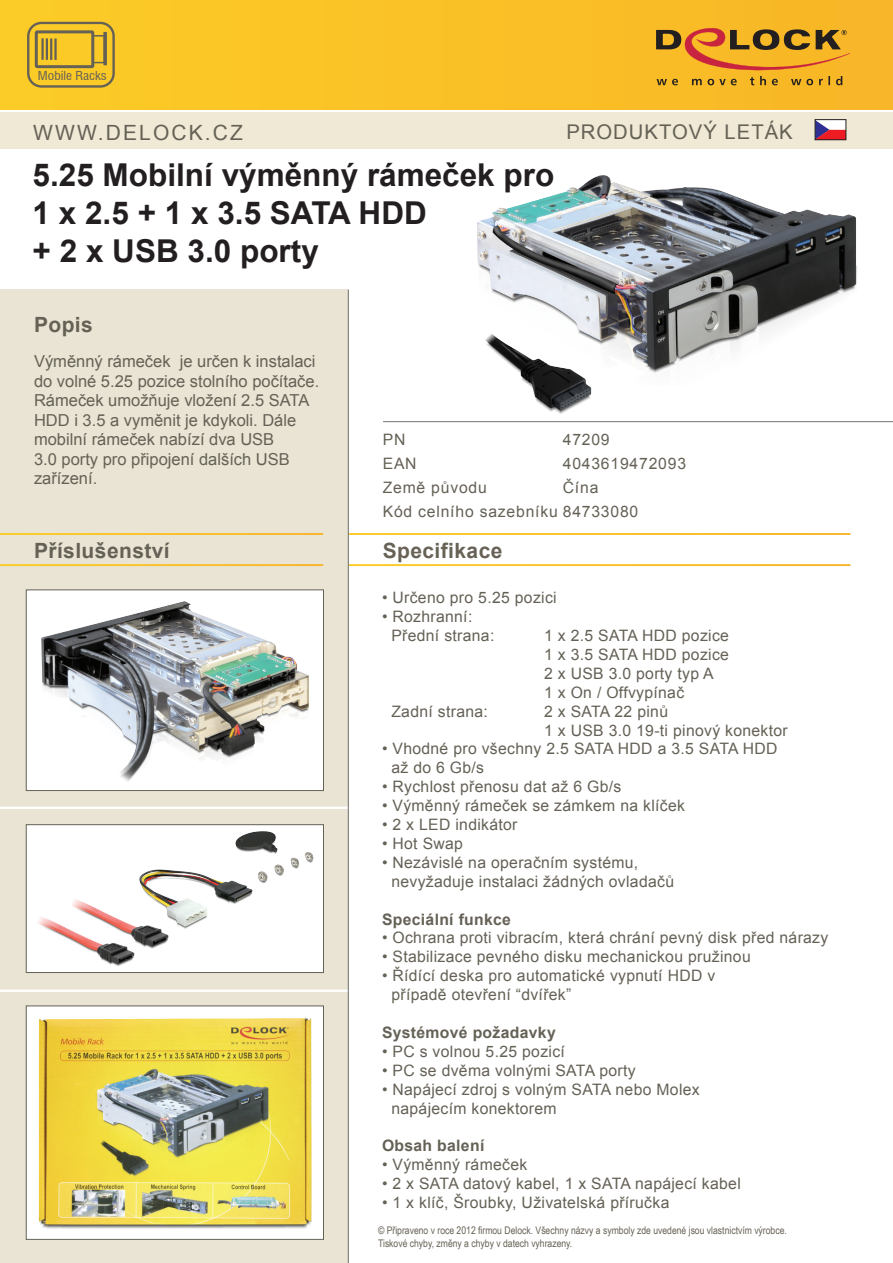
<style>
.page{position:relative;width:893px;height:1263px;background:#fff}
.page>*{position:absolute;margin:0;border:0;box-sizing:border-box;transform-origin:0 0}
.t1{font:700 31.5px/37.8px "Arial";color:#231f20}
.t2{font:700 21px "Arial";letter-spacing:.02em;color:#656156}
.t3{font:21px "Arial";letter-spacing:.1em;color:#656156}
.t4{font:700 21px "Arial";letter-spacing:.02em;color:#676255}
.t5{font:20.25px "Arial";letter-spacing:.05em;color:#656156}
.t6{font:16.5px/19.5px "Arial";color:#656156}
.t7{font:15.75px/18.9px "Arial";letter-spacing:.02em;color:#656156}
.t8{font:15.75px/24px "Arial";letter-spacing:.05em;color:#656156}
.t9{font:700 15.75px "Arial";letter-spacing:.02em;color:#656156}
.t10{font:condensed 12.15px "Swiss 721 BT";color:#656156;scale:1.11 1}
.t11{font:10.5px/13.5px "Arial Narrow";color:#676255}
</style>
<div class="page">
<div style="left:0;top:290px;width:349px;height:973px;background:#e9e4d3"></div>
<div style="left:0;top:0;width:893px;height:109px;background:#fac226"></div>
<div style="left:0;top:113px;width:893px;height:36px;background:#efe9d5"></div>
<svg style="left:817px;top:121px;width:27px;height:2px"></svg>
<div style="left:815px;top:119px;width:31px;height:21px;border:1px solid #231f20"></div>
<svg style="left:656px;top:28px;width:195px;height:57px"></svg>
<svg style="left:349px;top:533px;width:501px;height:33px"></svg>
<svg style="left:0;top:533px;width:10px;height:33px"></svg>
<svg style="left:10px;top:533px;width:11px;height:33px"></svg>
<svg style="left:21px;top:533px;width:10px;height:33px"></svg>
<svg style="left:31px;top:533px;width:11px;height:33px"></svg>
<svg style="left:42px;top:533px;width:10px;height:33px"></svg>
<svg style="left:52px;top:533px;width:11px;height:33px"></svg>
<svg style="left:63px;top:533px;width:10px;height:33px"></svg>
<svg style="left:73px;top:533px;width:10px;height:33px"></svg>
<svg style="left:83px;top:533px;width:11px;height:33px"></svg>
<svg style="left:94px;top:533px;width:10px;height:33px"></svg>
<svg style="left:104px;top:533px;width:11px;height:33px"></svg>
<svg style="left:115px;top:533px;width:10px;height:33px"></svg>
<svg style="left:125px;top:533px;width:11px;height:33px"></svg>
<svg style="left:136px;top:533px;width:10px;height:33px"></svg>
<svg style="left:146px;top:533px;width:10px;height:33px"></svg>
<svg style="left:156px;top:533px;width:11px;height:33px"></svg>
<svg style="left:167px;top:533px;width:10px;height:33px"></svg>
<svg style="left:177px;top:533px;width:11px;height:33px"></svg>
<svg style="left:188px;top:533px;width:10px;height:33px"></svg>
<svg style="left:198px;top:533px;width:10px;height:33px"></svg>
<svg style="left:208px;top:533px;width:11px;height:33px"></svg>
<svg style="left:219px;top:533px;width:10px;height:33px"></svg>
<svg style="left:229px;top:533px;width:11px;height:33px"></svg>
<svg style="left:240px;top:533px;width:10px;height:33px"></svg>
<svg style="left:250px;top:533px;width:11px;height:33px"></svg>
<svg style="left:261px;top:533px;width:10px;height:33px"></svg>
<svg style="left:271px;top:533px;width:10px;height:33px"></svg>
<svg style="left:281px;top:533px;width:11px;height:33px"></svg>
<svg style="left:292px;top:533px;width:10px;height:33px"></svg>
<svg style="left:302px;top:533px;width:11px;height:33px"></svg>
<svg style="left:313px;top:533px;width:10px;height:33px"></svg>
<hr style="left:323px;top:533px;width:1px;height:33px;background:#f8b52c">
<hr style="left:383px;top:421px;width:510px;height:1px;background:#70726e">
<svg style="left:27px;top:22px;width:88px;height:66px"></svg>
<hr style="left:0;top:807px;width:349px;height:2px;background:#fff">
<hr style="left:0;top:990px;width:349px;height:2px;background:#fff">
<hr style="left:348px;top:290px;width:1px;height:973px;background:#70726e">
<img style="left:477px;top:123px;width:380px;height:291px">
<div style="left:26px;top:590px;width:297px;height:200px;background:#fff"></div>
<div style="left:26px;top:590px;width:298px;height:201px;border:1px solid #656156"></div>
<img style="left:41px;top:601px;width:268px;height:181px">
<div style="left:26px;top:825px;width:297px;height:147px;background:#fff"></div>
<div style="left:26px;top:824px;width:298px;height:149px;border:1px solid #656156"></div>
<img style="left:38px;top:831px;width:275px;height:135px">
<div style="left:26px;top:1006px;width:297px;height:233px;background:#fff"></div>
<div style="left:26px;top:1006px;width:298px;height:233px;border:1px solid #656156"></div>
<img style="left:38px;top:1018px;width:274px;height:211px">
<p class="t10" style="left:38px;top:68px;width:64px">Mobile Racks</p>
<h2 class="t3" style="left:33px;top:119px;width:211px">WWW.DELOCK.CZ</h2>
<p class="t5" style="left:566px;top:119px;width:228px">PRODUKTOVÝ LETÁK</p>
<h1 class="t1" style="left:33px;top:157px;width:523px">5.25 Mobilní výměnný rámeček pro<br>1 x 2.5 + 1 x 3.5 SATA HDD<br>+ 2 x USB 3.0 porty</h1>
<h2 class="t2" style="left:34px;top:311px;width:60px">Popis</h2>
<p class="t6" style="left:34px;top:352px;width:287px">Výměnný rámeček je určen k instalaci do volné 5.25 pozice stolního počítače.<br>Rámeček umožňuje vložení 2.5 SATA<br>HDD i 3.5 a vyměnit je kdykoli. Dále mobilní rámeček nabízí dva USB<br>3.0 porty pro připojení dalších USB zařízení.</p>
<p class="t8" style="left:563px;top:427px;width:125px">47209<br>4043619472093<br>Čína</p>
<p class="t8" style="left:383px;top:427px;width:257px">PN<br>EAN<br>Země původu<br>Kód celního sazebníku 84733080</p>
<h2 class="t2" style="left:34px;top:536px;width:137px">Příslušenství</h2>
<h2 class="t4" style="left:383px;top:536px;width:121px">Specifikace</h2>
<p class="t7" style="left:382px;top:588px;width:176px">• Určeno pro 5.25 pozici</p>
<p class="t7" style="left:391px;top:607px;width:105px;text-indent:-9px">• Rozhranní:<br>Přední strana:</p>
<p class="t7" style="left:544px;top:626px;width:186px">1 x 2.5 SATA HDD pozice<br>1 x 3.5 SATA HDD pozice<br>2 x USB 3.0 porty typ A<br>1 x On / Offvypínač</p>
<p class="t7" style="left:391px;top:702px;width:98px">Zadní strana:</p>
<p class="t7" style="left:544px;top:702px;width:245px">2 x SATA 22 pinů<br>1 x USB 3.0 19-ti pinový konektor</p>
<p class="t7" style="left:391px;top:740px;width:388px;text-indent:-9px">• Vhodné pro všechny 2.5 SATA HDD a 3.5 SATA HDD až do 6 Gb/s</p>
<p class="t7" style="left:382px;top:777px;width:241px">• Rychlost přenosu dat až 6 Gb/s</p>
<p class="t7" style="left:382px;top:796px;width:305px">• Výměnný rámeček se zámkem na klíček</p>
<p class="t7" style="left:382px;top:815px;width:137px">• 2 x LED indikátor</p>
<p class="t7" style="left:382px;top:834px;width:83px">• Hot Swap</p>
<p class="t7" style="left:391px;top:853px;width:284px;text-indent:-9px">• Nezávislé na operačním systému, nevyžaduje instalaci žádných ovladačů</p>
<p class="t9" style="left:382px;top:908px;width:131px">Speciální funkce</p>
<p class="t7" style="left:382px;top:929px;width:448px">• Ochrana proti vibracím, která chrání pevný disk před nárazy</p>
<p class="t7" style="left:382px;top:947px;width:370px">• Stabilizace pevného disku mechanickou pružinou</p>
<p class="t7" style="left:391px;top:966px;width:325px;text-indent:-9px">• Řídící deska pro automatické vypnutí HDD v případě otevření “dvířek”</p>
<p class="t9" style="left:382px;top:1022px;width:175px">Systémové požadavky</p>
<p class="t7" style="left:382px;top:1042px;width:184px">• PC s volnou 5.25 pozicí</p>
<p class="t7" style="left:382px;top:1061px;width:255px">• PC se dvěma volnými SATA porty</p>
<p class="t7" style="left:391px;top:1080px;width:310px;text-indent:-9px">• Napájecí zdroj s volným SATA nebo Molex napájecím konektorem</p>
<p class="t9" style="left:382px;top:1135px;width:104px">Obsah balení</p>
<p class="t7" style="left:382px;top:1155px;width:147px">• Výměnný rámeček</p>
<p class="t7" style="left:382px;top:1174px;width:360px">• 2 x SATA datový kabel, 1 x SATA napájecí kabel</p>
<p class="t7" style="left:382px;top:1193px;width:289px">• 1 x klíč, Šroubky, Uživatelská příručka</p>
<p class="t11" style="left:378px;top:1223px;width:410px">© Připraveno v roce 2012 firmou Delock. Všechny názvy a symboly zde uvedené jsou vlastnictvím výrobce.<br>Tiskové chyby, změny a chyby v datech vyhrazeny.</p>
</div>
